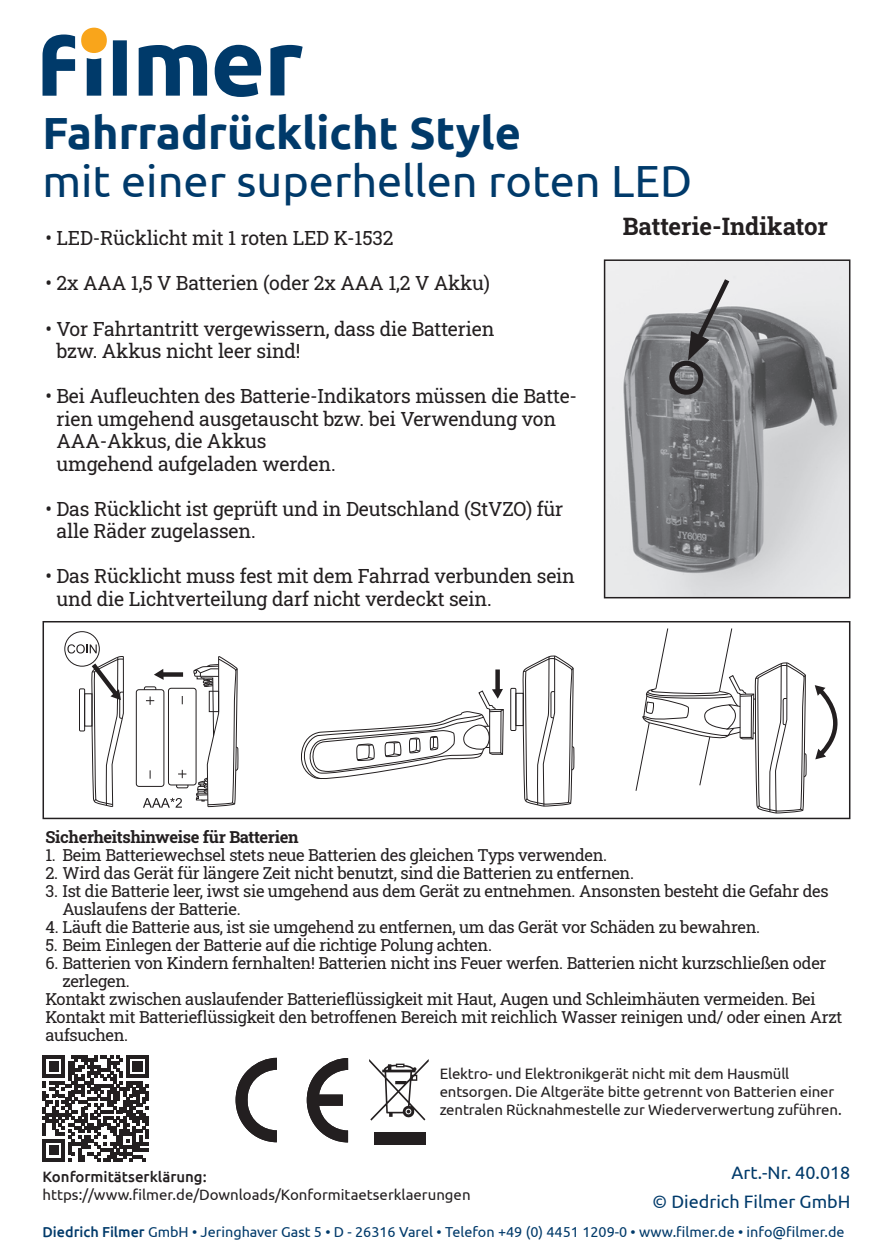
<style>
.page{position:relative;width:893px;height:1259px;background:#fff}
.page>*{position:absolute;margin:0;border:0;box-sizing:border-box;transform-origin:0 0}
.t1{font:45px "Ubuntu";color:#003a6a}
.t2{font:700 45px "Ubuntu";color:#003a6a}
.t3{font:700 24px "Roboto Slab";color:#231f20}
.t4{font:19.5px/22.5px "Roboto Slab";letter-spacing:-.01em;color:#231f20}
.t5{font:18px "Ubuntu";color:#003a6a}
.t6{font:16.5px/18px "Roboto Slab";letter-spacing:-.02em;color:#231f20}
.t7{font:700 16.5px "Roboto Slab";letter-spacing:-.02em;color:#231f20}
.t8{font:15px/18px "Ubuntu";letter-spacing:-.01em;color:#231f20}
.t9{font:500 15px "Ubuntu";color:#231f20}
.t10{font:14.4px "Ubuntu";color:#003a6a}
.s1{font-weight:500}
</style>
<div class="page">
<svg style="left:301px;top:669px;width:203px;height:110px"></svg>
<div style="left:515px;top:693px;width:9px;height:33px;border:1px solid #231f20"></div>
<div style="left:510px;top:688px;width:6px;height:43px;border:1px solid #231f20"></div>
<svg style="left:522px;top:655px;width:53px;height:152px"></svg>
<svg style="left:815px;top:685px;width:23px;height:74px"></svg>
<svg style="left:635px;top:628px;width:172px;height:185px"></svg>
<div style="left:136px;top:689px;width:28px;height:98px;border:1px solid #231f20;border-radius:3px"></div>
<svg style="left:143px;top:656px;width:96px;height:151px"></svg>
<div style="left:64px;top:631px;width:36px;height:35px;border:1px solid #231f20;border-radius:50%"></div>
<svg style="left:67px;top:631px;width:57px;height:176px"></svg>
<div style="left:43px;top:621px;width:807px;height:198px;border:2px solid #231f20"></div>
<img style="left:607px;top:262px;width:240px;height:333px">
<div style="left:604px;top:259px;width:246px;height:339px;border:2px solid #231f20"></div>
<svg style="left:688px;top:274px;width:46px;height:87px;background:#9d9d9f"></svg>
<div style="left:669px;top:361px;width:34px;height:34px;border:5px solid #231f20;border-radius:50%"></div>
<svg style="left:43px;top:28px;width:260px;height:69px"></svg>
<svg style="left:236px;top:1057px;width:41px;height:85px"></svg>
<svg style="left:307px;top:1058px;width:41px;height:84px"></svg>
<svg style="left:369px;top:1059px;width:60px;height:61px"></svg>
<div style="left:374px;top:1132px;width:51px;height:12px;background:#231f20"></div>
<svg style="left:43px;top:1055px;width:106px;height:106px"></svg>
<h1 class="t2" style="left:43px;top:106px;width:480px">Fahrradrücklicht Style</h1>
<h1 class="t1" style="left:43px;top:154px;width:651px">mit einer superhellen roten LED</h1>
<p class="t4" style="left:46px;top:227px;width:350px">• LED-Rücklicht mit 1 roten LED K-1532</p>
<p class="t4" style="left:46px;top:272px;width:446px">• 2x AAA 1,5 V Batterien (oder 2x AAA 1,2 V Akku)</p>
<p class="t4" style="left:57px;top:317px;width:439px;text-indent:-11px">• Vor Fahrtantritt vergewissern, dass die Batterien bzw. Akkus nicht leer sind!</p>
<p class="t4" style="left:57px;top:384px;width:522px;text-indent:-11px">• Bei Aufleuchten des Batterie-Indikators müssen die Batte&shy;rien umgehend ausgetauscht bzw. bei Verwendung von AAA-Akkus, die Akkus<br>umgehend aufgeladen werden.</p>
<p class="t4" style="left:57px;top:497px;width:508px;text-indent:-11px">• Das Rücklicht ist geprüft und in Deutschland (StVZO) für alle Räder zugelassen.</p>
<p class="t4" style="left:57px;top:564px;width:520px;text-indent:-11px">• Das Rücklicht muss fest mit dem Fahrrad verbunden sein und die Lichtverteilung darf nicht verdeckt sein.</p>
<h2 class="t3" style="left:623px;top:210px;width:207px">Batterie-Indikator</h2>
<p class="t7" style="left:46px;top:825px;width:255px">Sicherheitshinweise für Batterien</p>
<p class="t6" style="left:46px;top:845px;width:563px">1. Beim Batteriewechsel stets neue Batterien des gleichen Typs verwenden.</p>
<p class="t6" style="left:46px;top:863px;width:590px">2. Wird das Gerät für längere Zeit nicht benutzt, sind die Batterien zu entfernen.</p>
<p class="t6" style="left:63px;top:881px;width:768px;text-indent:-17px">3. Ist die Batterie leer, iwst sie umgehend aus dem Gerät zu entnehmen. Ansonsten besteht die Gefahr des<br>Auslaufens der Batterie.</p>
<p class="t6" style="left:46px;top:917px;width:716px">4. Läuft die Batterie aus, ist sie umgehend zu entfernen, um das Gerät vor Schäden zu bewahren.</p>
<p class="t6" style="left:46px;top:935px;width:448px">5. Beim Einlegen der Batterie auf die richtige Polung achten.</p>
<p class="t6" style="left:46px;top:953px;width:782px">6. Batterien von Kindern fernhalten! Batterien nicht ins Feuer werfen. Batterien nicht kurzschließen oder</p>
<p class="t6" style="left:63px;top:971px;width:69px">zerlegen.</p>
<p class="t6" style="left:46px;top:989px;width:772px">Kontakt zwischen auslaufender Batterieflüssigkeit mit Haut, Augen und Schleimhäuten vermeiden. Bei</p>
<p class="t6" style="left:46px;top:1007px;width:798px">Kontakt mit Batterieflüssigkeit den betroffenen Bereich mit reichlich Wasser reinigen und/ oder einen Arzt</p>
<p class="t6" style="left:46px;top:1025px;width:84px">aufsuchen.</p>
<p class="t8" style="left:440px;top:1064px;width:403px">Elektro- und Elektronikgerät nicht mit dem Hausmüll entsorgen. Die Altgeräte bitte getrennt von Batterien einer zentralen Rücknahmestelle zur Wiederverwertung zuführen.</p>
<p class="t9" style="left:43px;top:1167px;width:166px">Konformitätserklärung:</p>
<p class="t8" style="left:43px;top:1185px;width:430px">https://www.filmer.de/Downloads/Konformitaetserklaerungen</p>
<p class="t5" style="left:731px;top:1162px;width:120px">Art.-Nr. 40.018</p>
<p class="t5" style="left:653px;top:1191px;width:199px">© Diedrich Filmer GmbH</p>
<p class="t10" style="left:43px;top:1223px;width:804px"><span class="s1">Diedrich Filmer</span> GmbH • Jeringhaver Gast 5 • D - 26316 Varel • Telefon +49 (0) 4451 1209-0 • www.filmer.de • info@filmer.de</p>
</div>
